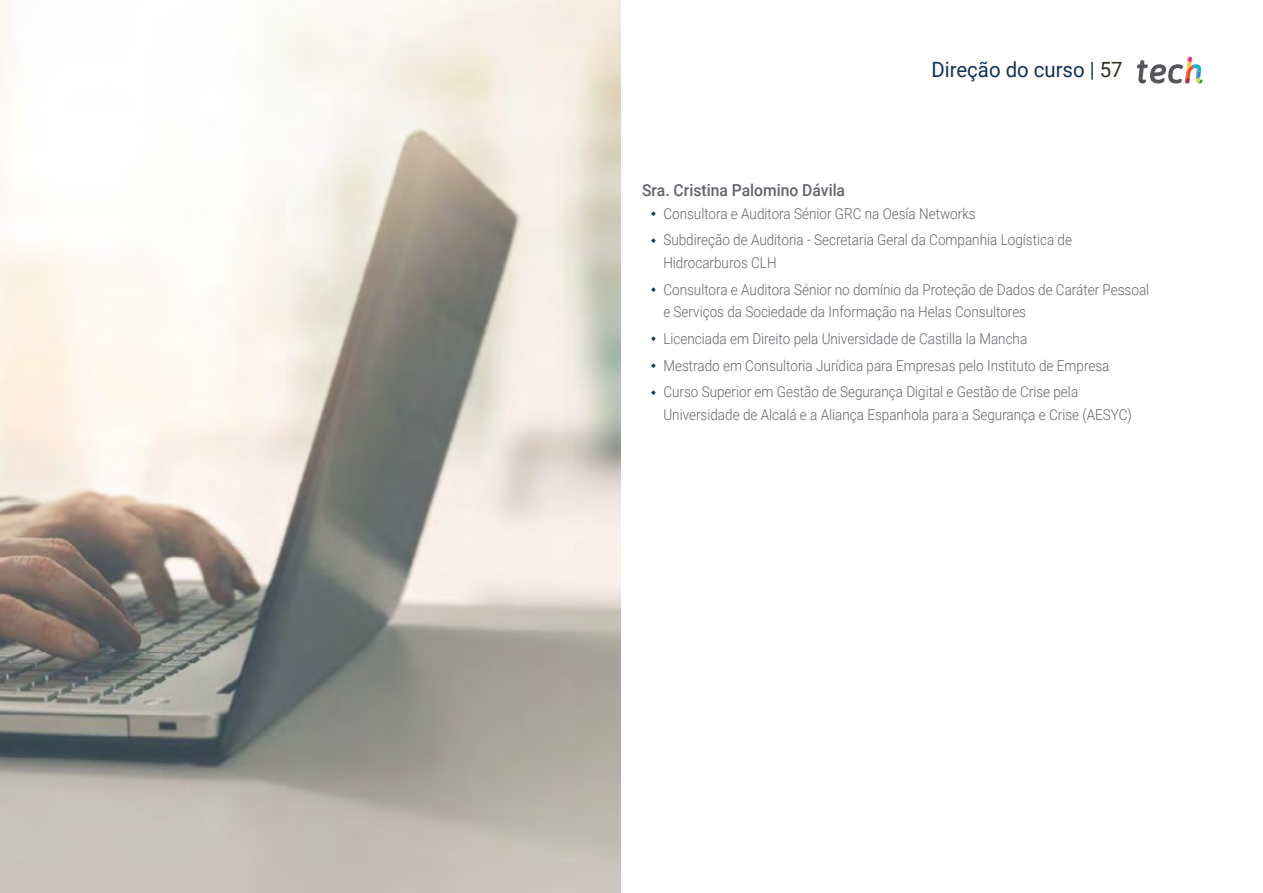
<style>
.page{position:relative;width:1263px;height:893px;background:#fff}
.page>*{position:absolute;margin:0;border:0;box-sizing:border-box;transform-origin:0 0}
.t1{font:21px "Roboto";color:#123352}
.t2{font:500 16.5px "Roboto";color:#61646a;scale:.95 1}
.t3{font:300 15px/26.7px "Roboto";color:#61646a;scale:.9 1}
.s1{color:#312e20}
</style>
<div class="page">
<svg style="left:1137px;top:57px;width:65px;height:27px"></svg>
<img style="left:0;top:0;width:621px;height:893px">
<h1 class="t1" style="left:931px;top:55px;width:193px">Direção do curso | <span class="s1">57</span></h1>
<p class="t2" style="left:642px;top:179px;width:215px">Sra. Cristina Palomino Dávila</p>
<p class="t3" style="left:663px;top:199px;width:455px">Consultora e Auditora Sénior GRC na Oesía Networks<br>Subdireção de Auditoria - Secretaria Geral da Companhia Logística de</p>
<p class="t3" style="left:663px;top:249px;width:541px">Hidrocarburos CLH<br>Consultora e Auditora Sénior no domínio da Proteção de Dados de Caráter Pessoal</p>
<p class="t3" style="left:663px;top:298px;width:497px">e Serviços da Sociedade da Informação na Helas Consultores<br>Licenciada em Direito pela Universidade de Castilla la Mancha<br>Mestrado em Consultoria Jurídica para Empresas pelo Instituto de Empresa Curso Superior em Gestão de Segurança Digital e Gestão de Crise pela</p>
<p class="t3" style="left:663px;top:401px;width:522px">Universidade de Alcalá e a Aliança Espanhola para a Segurança e Crise (AESYC)</p>
</div>
